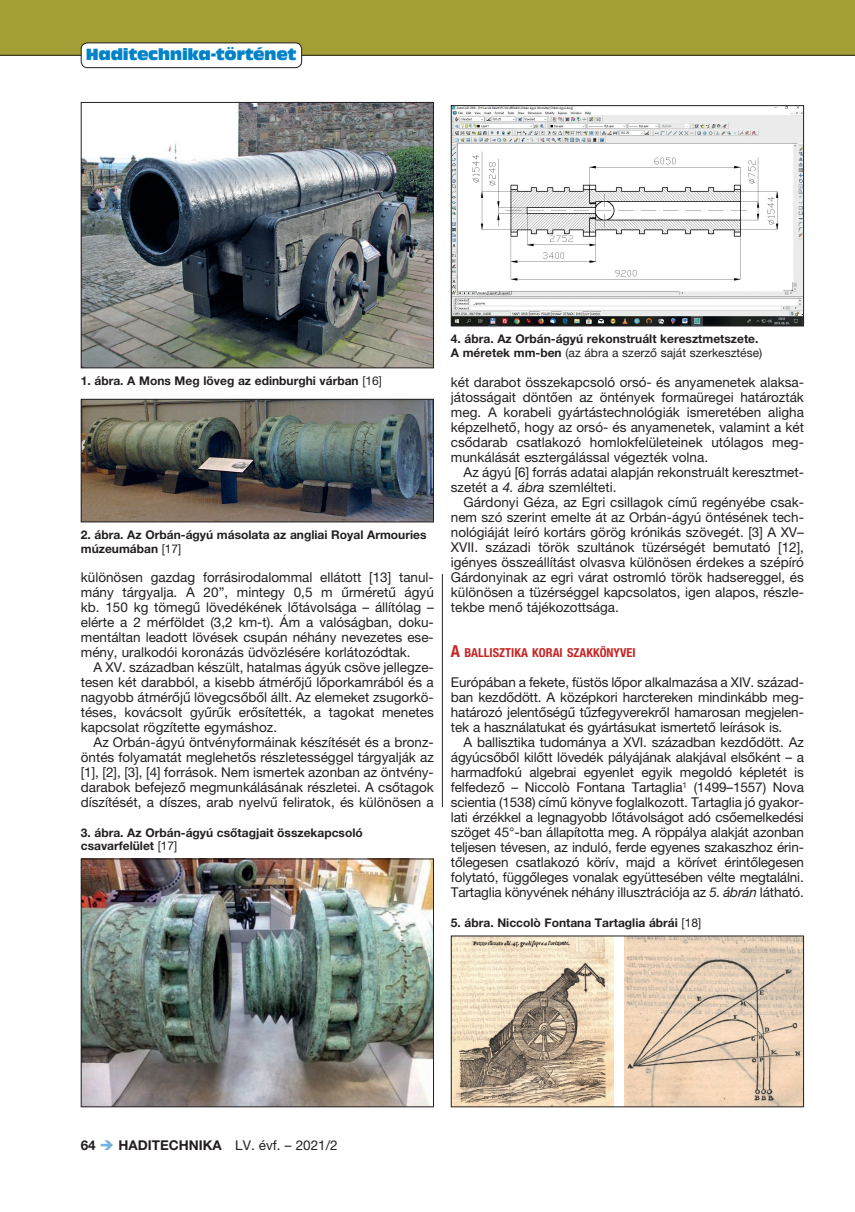
<style>
.page{position:relative;width:855px;height:1212px;background:#fff}
.page>*{position:absolute;margin:0;border:0;box-sizing:border-box;transform-origin:0 0}
.t1{font:15px "Antique Olive Compact";letter-spacing:-.02em;color:#0082c8}
.t2{font:13.5px/15px "Helvetica Neue LT Pro";color:#231f20;text-align:justify}
.t3{font:700 13.5px "Helvetica Neue LT Pro";color:#231f20}
.t4{font:700 condensed 12.3px "Helvetica Neue LT Pro";color:#c62626}
.t5{font:700 12px/13.5px "Helvetica Neue LT Pro";color:#231f20}
.s1{font-weight:400}
.s2{font-style:italic}
.s3{font-size:16.5px}
.s4{color:#76b1df}
</style>
<div class="page">
<div style="left:0;top:0;width:855px;height:55px;background:#a39f36"></div>
<hr style="left:0;top:55px;width:855px;height:1px;background:#231f20">
<div style="left:81px;top:43px;width:221px;height:25px;background:#fff;border-radius:6px"></div>
<div style="left:81px;top:43px;width:221px;height:25px;border:1px solid #231f20;border-radius:6px"></div>
<img style="left:83px;top:104px;width:349px;height:262px">
<div style="left:81px;top:102px;width:353px;height:266px;border:1px solid #231f20"></div>
<img style="left:83px;top:860px;width:349px;height:245px">
<div style="left:81px;top:858px;width:353px;height:249px;border:1px solid #231f20"></div>
<img style="left:83px;top:401px;width:349px;height:119px">
<div style="left:81px;top:399px;width:353px;height:123px;border:1px solid #231f20"></div>
<img style="left:453px;top:107px;width:349px;height:217px">
<div style="left:451px;top:105px;width:353px;height:221px;border:1px solid #231f20"></div>
<img style="left:453px;top:937px;width:160px;height:168px">
<img style="left:624px;top:937px;width:178px;height:168px">
<div style="left:451px;top:935px;width:353px;height:172px;border:1px solid #231f20"></div>
<hr style="left:442px;top:574px;width:1px;height:233px;background:#231f20">
<p class="t1" style="left:86px;top:44px;width:212px">Haditechnika-történet</p>
<p class="t5" style="left:81px;top:374px;width:303px">1. ábra. A Mons Meg löveg az edinburghi várban <span class="s1">[16]</span></p>
<p class="t5" style="left:81px;top:528px;width:347px">2. ábra. Az Orbán-ágyú másolata az angliai Royal Armouries múzeumában <span class="s1">[17]</span></p>
<p class="t2" style="left:81px;top:570px;width:354px">különösen gazdag forrásirodalommal ellátott [13] tanul&shy;mány tárgyalja. A 20”, mintegy 0,5 m űrméretű ágyú kb. 150 kg tömegű lövedékének lőtávolsága – állítólag – elérte a 2 mérföldet (3,2 km-t). Ám a valóságban, doku&shy;mentáltan leadott lövések csupán néhány nevezetes ese&shy;mény, uralkodói koronázás üdvözlésére korlátozódtak.</p>
<p class="t2" style="left:81px;top:660px;width:354px;text-indent:13px">A XV. században készült, hatalmas ágyúk csöve jellegze&shy;tesen két darabból, a kisebb átmérőjű lőporkamrából és a nagyobb átmérőjű lövegcsőből állt. Az elemeket zsugorkö&shy;téses, kovácsolt gyűrűk erősítették, a tagokat menetes kapcsolat rögzítette egymáshoz.</p>
<p class="t2" style="left:81px;top:735px;width:354px;text-indent:13px">Az Orbán-ágyú öntvényformáinak készítését és a bronz&shy;öntés folyamatát meglehetős részletességgel tárgyalják az [1], [2], [3], [4] források. Nem ismertek azonban az öntvény&shy;darabok befejező megmunkálásának részletei. A csőtagok díszítését, a díszes, arab nyelvű feliratok, és különösen a</p>
<p class="t5" style="left:81px;top:825px;width:283px">3. ábra. Az Orbán-ágyú csőtagjait összekapcsoló csavarfelület <span class="s1">[17]</span></p>
<p class="t5" style="left:451px;top:332px;width:313px">4. ábra. Az Orbán-ágyú rekonstruált keresztmetszete.<br>A méretek mm-ben <span class="s1">(az ábra a szerző saját szerkesztése)</span></p>
<p class="t2" style="left:451px;top:375px;width:354px">két darabot összekapcsoló orsó- és anyamenetek alaksa&shy;játosságait döntően az öntények formaüregei határozták meg. A korabeli gyártástechnológiák ismeretében aligha képzelhető, hogy az orsó- és anyamenetek, valamint a két csődarab csatlakozó homlokfelületeinek utólagos meg&shy;munkálását esztergálással végezték volna.</p>
<p class="t2" style="left:451px;top:465px;width:354px;text-indent:13px">Az ágyú [6] forrás adatai alapján rekonstruált keresztmet&shy;szetét a <span class="s2">4. ábra</span> szemlélteti.</p>
<p class="t2" style="left:451px;top:495px;width:354px;text-indent:13px">Gárdonyi Géza, az Egri csillagok című regényébe csak&shy;nem szó szerint emelte át az Orbán-ágyú öntésének tech&shy;nológiáját leíró kortárs görög krónikás szövegét. [3] A XV– XVII. századi török szultánok tüzérségét bemutató [12], igényes összeállítást olvasva különösen érdekes a szépíró Gárdonyinak az egri várat ostromló török hadsereggel, és különösen a tüzérséggel kapcsolatos, igen alapos, részle&shy;tekbe menő tájékozottsága.</p>
<p class="t4" style="left:451px;top:645px;width:186px"><span class="s3">A</span> BALLISZTIKA KORAI SZAKKÖNYVEI</p>
<p class="t2" style="left:451px;top:675px;width:354px">Európában a fekete, füstös lőpor alkalmazása a XIV. század&shy;ban kezdődött. A középkori harctereken mindinkább meg&shy;határozó jelentőségű tűzfegyverekről hamarosan megjelen&shy;tek a használatukat és gyártásukat ismertető leírások is.</p>
<p class="t2" style="left:451px;top:735px;width:354px;text-indent:13px">A ballisztika tudománya a XVI. században kezdődött. Az ágyúcsőből kilőtt lövedék pályájának alakjával elsőként – a harmadfokú algebrai egyenlet egyik megoldó képletét is felfedező – Niccolò Fontana Tartaglia<sup>1</sup> (1499–1557) Nova scientia (1538) című könyve foglalkozott. Tartaglia jó gyakor&shy;lati érzékkel a legnagyobb lőtávolságot adó csőemelkedési szöget 45°-ban állapította meg. A röppálya alakját azonban teljesen tévesen, az induló, ferde egyenes szakaszhoz érin&shy;tőlegesen csatlakozó körív, majd a körívet érintőlegesen folytató, függőleges vonalak együttesében vélte megtalálni.<br>Tartaglia könyvének néhány illusztrációja az <span class="s2">5. ábrán</span> látható.</p>
<p class="t5" style="left:451px;top:916px;width:252px">5. ábra. Niccolò Fontana Tartaglia ábrái <span class="s1">[18]</span></p>
<p class="t3" style="left:81px;top:1137px;width:258px">64 <span class="s4">➔</span> HADITECHNIKA <span class="s1">LV. évf. – 2021/2</span></p>
</div>
